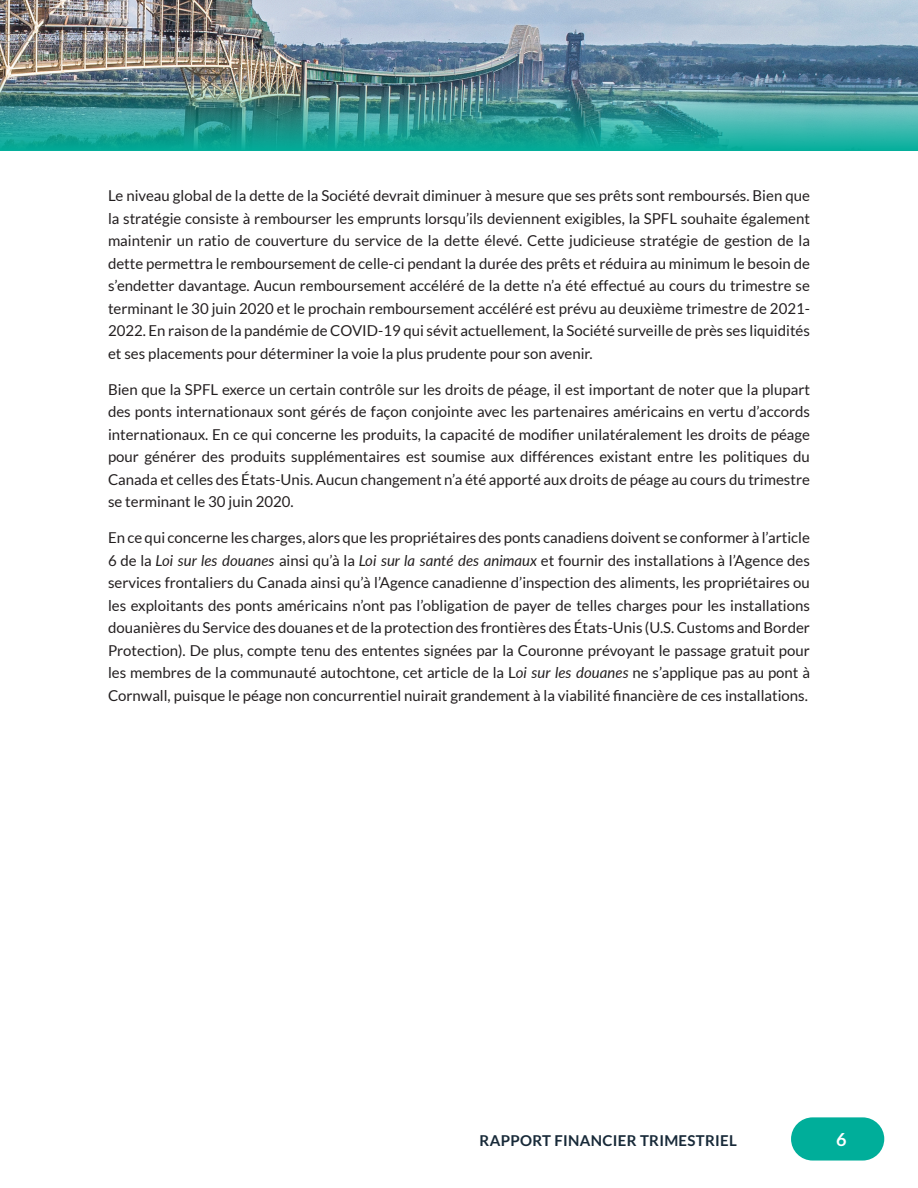
<style>
.page{position:relative;width:918px;height:1188px;background:#fff}
.page>*{position:absolute;margin:0;border:0;box-sizing:border-box;transform-origin:0 0}
.t1{font:700 18px "Lato";color:#fff}
.t2{font:15px/22.5px "Lato";color:#231f20;text-align:justify}
.t3{font:700 15px "Lato";letter-spacing:.02em;color:#172938}
.s1{font-style:italic}
</style>
<div class="page">
<div style="left:791px;top:1117px;width:93px;height:44px;background:#00ae9a;border-radius:22px"></div>
<img style="left:0;top:0;width:918px;height:151px">
<p class="t2" style="left:108px;top:184px;width:704px">Le niveau global de la dette de la Société devrait diminuer à mesure que ses prêts sont remboursés. Bien que la stratégie consiste à rembourser les emprunts lorsqu’ils deviennent exigibles, la SPFL souhaite également maintenir un ratio de couverture du service de la dette élevé. Cette judicieuse stratégie de gestion de la dette permettra le remboursement de celle-ci pendant la durée des prêts et réduira au minimum le besoin de s’endetter davantage. Aucun remboursement accéléré de la dette n’a été effectué au cours du trimestre se terminant le 30 juin 2020 et le prochain remboursement accéléré est prévu au deuxième trimestre de 2021- 2022. En raison de la pandémie de COVID-19 qui sévit actuellement, la Société surveille de près ses liquidités et ses placements pour déterminer la voie la plus prudente pour son avenir.</p>
<p class="t2" style="left:108px;top:378px;width:704px">Bien que la SPFL exerce un certain contrôle sur les droits de péage, il est important de noter que la plupart des ponts internationaux sont gérés de façon conjointe avec les partenaires américains en vertu d’accords internationaux. En ce qui concerne les produits, la capacité de modifier unilatéralement les droits de péage pour générer des produits supplémentaires est soumise aux différences existant entre les politiques du Canada et celles des États-Unis. Aucun changement n’a été apporté aux droits de péage au cours du trimestre se terminant le 30 juin 2020.</p>
<p class="t2" style="left:108px;top:526px;width:704px">En ce qui concerne les charges, alors que les propriétaires des ponts canadiens doivent se conformer à l’article 6 de la <span class="s1">Loi sur les douanes</span> ainsi qu’à la <span class="s1">Loi sur la santé des animaux</span> et fournir des installations à l’Agence des services frontaliers du Canada ainsi qu’à l’Agence canadienne d’inspection des aliments, les propriétaires ou les exploitants des ponts américains n’ont pas l’obligation de payer de telles charges pour les installations douanières du Service des douanes et de la protection des frontières des États-Unis (U.S. Customs and Border Protection). De plus, compte tenu des ententes signées par la Couronne prévoyant le passage gratuit pour les membres de la communauté autochtone, cet article de la L<span class="s1">oi sur les douanes</span> ne s’applique pas au pont à Cornwall, puisque le péage non concurrentiel nuirait grandement à la viabilité financière de ces installations.</p>
<p class="t3" style="left:480px;top:1132px;width:259px">RAPPORT FINANCIER TRIMESTRIEL</p>
<p class="t1" style="left:836px;top:1129px;width:12px">6</p>
</div>
